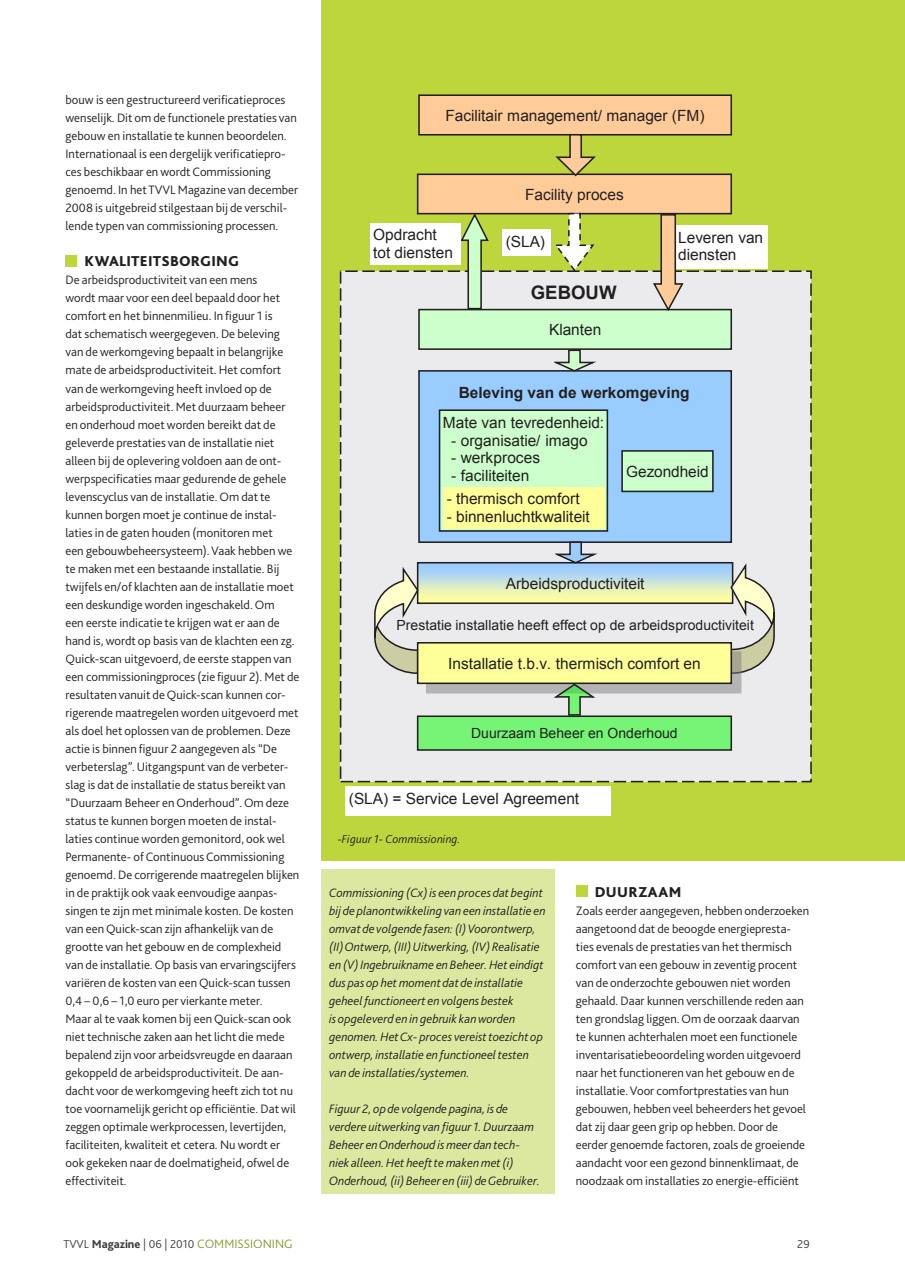
<style>
.page{position:relative;width:905px;height:1284px;background:#fff}
.page>*{position:absolute;margin:0;border:0;box-sizing:border-box;transform-origin:0 0}
.t1{font:700 18.6px "Arial";color:#231f20}
.t2{font:15.45px/17.9px "Arial";color:#231f20}
.t3{font:700 15.45px "Arial";color:#231f20}
.t4{font:800 15px "Bliss 2";letter-spacing:.02em;color:#231f20}
.t5{font:13.95px "Arial";letter-spacing:.005em;color:#231f20}
.t6{font:300 12.75px/18px "Bliss 2";color:#231f20}
.t7{font:italic 300 12.75px/18px "Bliss 2";color:#231f20}
.t8{font:300 12.75px "Bliss 2";color:#879735}
.t9{font:italic 300 12px "Bliss 2";letter-spacing:.01em;color:#231f20}
.t10{font:300 12px "Bliss 2";color:#3e3e3f}
.s1{font-size:12px;color:#3e3e3f}
.s2{font-weight:800;font-size:12px;color:#3e3e3f}
</style>
<div class="page">
<div style="left:321px;top:0;width:584px;height:860px;background:#bdd63c"></div>
<div style="left:66px;top:255px;width:11px;height:11px;background:#bdd63c"></div>
<div style="left:321px;top:869px;width:233px;height:324px;background:#dce89f"></div>
<div style="left:341px;top:271px;width:470px;height:510px;background:#ebebed"></div>
<div style="left:340px;top:270px;width:472px;height:512px;border:2px dashed #231f20"></div>
<div style="left:419px;top:371px;width:312px;height:171px;background:#9cf"></div>
<div style="left:418px;top:370px;width:314px;height:173px;border:2px solid #231f20"></div>
<div style="left:675px;top:225px;width:93px;height:44px;background:#fff"></div>
<div style="left:419px;top:95px;width:312px;height:40px;background:#fc9"></div>
<div style="left:418px;top:94px;width:314px;height:41px;border:2px solid #231f20"></div>
<div style="left:418px;top:174px;width:313px;height:40px;background:#fc9"></div>
<div style="left:417px;top:173px;width:315px;height:41px;border:2px solid #231f20"></div>
<div style="left:419px;top:309px;width:312px;height:40px;background:#cfc"></div>
<div style="left:418px;top:309px;width:314px;height:41px;border:2px solid #231f20"></div>
<svg style="left:420px;top:565px;width:309px;height:36px"></svg>
<div style="left:417px;top:562px;width:316px;height:42px;border:2px solid #231f20"></div>
<div style="left:418px;top:716px;width:313px;height:34px;background:#75f476"></div>
<div style="left:417px;top:715px;width:315px;height:35px;border:2px solid #231f20"></div>
<svg style="left:554px;top:349px;width:42px;height:23px"></svg>
<svg style="left:555px;top:541px;width:42px;height:22px"></svg>
<svg style="left:555px;top:134px;width:41px;height:42px"></svg>
<svg style="left:460px;top:213px;width:29px;height:96px"></svg>
<svg style="left:653px;top:214px;width:31px;height:97px"></svg>
<svg style="left:556px;top:213px;width:38px;height:58px"></svg>
<div style="left:370px;top:223px;width:90px;height:41px;background:#fff"></div>
<div style="left:502px;top:229px;width:49px;height:27px;background:#fff"></div>
<svg style="left:729px;top:562px;width:46px;height:112px"></svg>
<svg style="left:374px;top:564px;width:45px;height:110px"></svg>
<div style="left:418px;top:642px;width:313px;height:41px;background:#ff9"></div>
<div style="left:417px;top:642px;width:315px;height:42px;border:2px solid #231f20"></div>
<div style="left:622px;top:451px;width:91px;height:40px;background:#cfc"></div>
<div style="left:621px;top:450px;width:93px;height:42px;border:2px solid #231f20"></div>
<div style="left:440px;top:410px;width:167px;height:121px;background:#cfc"></div>
<div style="left:439px;top:409px;width:169px;height:122px;border:2px solid #231f20"></div>
<div style="left:443px;top:487px;width:162px;height:42px;background:#ff9"></div>
<svg style="left:551px;top:682px;width:44px;height:34px"></svg>
<div style="left:345px;top:786px;width:266px;height:29px;background:#fff"></div>
<div style="left:576px;top:885px;width:11px;height:11px;background:#bdd63c"></div>
<p class="t6" style="left:66px;top:92px;width:234px">bouw is een gestructureerd verificatieproces wenselijk. Dit om de functionele prestaties van gebouw en installatie te kunnen beoordelen.<br>Internationaal is een dergelijk verificatiepro&shy;ces beschikbaar en wordt Commissioning genoemd. In het TVVL Magazine van december 2008 is uitgebreid stilgestaan bij de verschil&shy;lende typen van commissioning processen.</p>
<p class="t4" style="left:84px;top:252px;width:156px">KWALITEITSBORGING</p>
<p class="t6" style="left:66px;top:272px;width:235px">De arbeidsproductiviteit van een mens<br>wordt maar voor een deel bepaald door het comfort en het binnenmilieu. In figuur 1 is<br>dat schematisch weergegeven. De beleving van de werkomgeving bepaalt in belangrijke mate de arbeidsproductiviteit. Het comfort van de werkomgeving heeft invloed op de arbeidsproductiviteit. Met duurzaam beheer en onderhoud moet worden bereikt dat de geleverde prestaties van de installatie niet alleen bij de oplevering voldoen aan de ont&shy;werpspecificaties maar gedurende de gehele levenscyclus van de installatie. Om dat te kunnen borgen moet je continue de instal&shy;laties in de gaten houden (monitoren met<br>een gebouwbeheersysteem). Vaak hebben we te maken met een bestaande installatie. Bij twijfels en/of klachten aan de installatie moet een deskundige worden ingeschakeld. Om<br>een eerste indicatie te krijgen wat er aan de hand is, wordt op basis van de klachten een zg.<br>Quick-scan uitgevoerd, de eerste stappen van een commissioningproces (zie figuur 2). Met de resultaten vanuit de Quick-scan kunnen cor&shy;rigerende maatregelen worden uitgevoerd met als doel het oplossen van de problemen. Deze actie is binnen figuur 2 aangegeven als “De verbeterslag”. Uitgangspunt van de verbeter&shy;slag is dat de installatie de status bereikt van “Duurzaam Beheer en Onderhoud”. Om deze status te kunnen borgen moeten de instal&shy;laties continue worden gemonitord, ook wel Permanente- of Continuous Commissioning genoemd. De corrigerende maatregelen blijken in de praktijk ook vaak eenvoudige aanpas&shy;singen te zijn met minimale kosten. De kosten van een Quick-scan zijn afhankelijk van de grootte van het gebouw en de complexheid van de installatie. Op basis van ervaringscijfers variëren de kosten van een Quick-scan tussen 0,4 – 0,6 – 1,0 euro per vierkante meter.<br>Maar al te vaak komen bij een Quick-scan ook niet technische zaken aan het licht die mede bepalend zijn voor arbeidsvreugde en daaraan gekoppeld de arbeidsproductiviteit. De aan&shy;dacht voor de werkomgeving heeft zich tot nu toe voornamelijk gericht op efficiëntie. Dat wil zeggen optimale werkprocessen, levertijden, faciliteiten, kwaliteit et cetera. Nu wordt er ook gekeken naar de doelmatigheid, ofwel de effectiviteit.</p>
<p class="t2" style="left:445px;top:108px;width:261px">Facilitair management/ manager (FM)</p>
<p class="t2" style="left:525px;top:187px;width:100px">Facility proces</p>
<p class="t2" style="left:373px;top:227px;width:81px">Opdracht tot diensten</p>
<p class="t2" style="left:506px;top:234px;width:41px">(SLA)</p>
<h1 class="t1" style="left:531px;top:285px;width:87px">GEBOUW</h1>
<p class="t2" style="left:549px;top:322px;width:54px">Klanten</p>
<p class="t2" style="left:678px;top:229px;width:86px">Leveren van diensten</p>
<p class="t3" style="left:459px;top:387px;width:232px">Beleving van de werkomgeving</p>
<p class="t2" style="left:443px;top:414px;width:163px">Mate van tevredenheid:</p>
<p class="t2" style="left:451px;top:432px;width:138px">- organisatie/ imago</p>
<p class="t2" style="left:451px;top:450px;width:90px">- werkproces</p>
<p class="t2" style="left:451px;top:468px;width:80px">- faciliteiten</p>
<p class="t2" style="left:451px;top:486px;width:135px">- thermisch comfort</p>
<p class="t2" style="left:451px;top:504px;width:145px">- binnenluchtkwaliteit</p>
<p class="t2" style="left:626px;top:464px;width:84px">Gezondheid</p>
<p class="t2" style="left:447px;top:491px;width:134px">- thermisch comfort</p>
<p class="t2" style="left:447px;top:509px;width:145px">- binnenluchtkwaliteit</p>
<p class="t2" style="left:506px;top:575px;width:140px">Arbeidsproductiviteit</p>
<p class="t5" style="left:397px;top:620px;width:359px">Prestatie installatie heeft effect op de arbeidsproductiviteit</p>
<p class="t2" style="left:448px;top:656px;width:254px">Installatie t.b.v. thermisch comfort en</p>
<p class="t5" style="left:471px;top:728px;width:208px">Duurzaam Beheer en Onderhoud</p>
<p class="t2" style="left:349px;top:790px;width:232px">(SLA) = Service Level Agreement</p>
<p class="t9" style="left:338px;top:833px;width:124px">-Figuur 1- Commissioning.</p>
<p class="t7" style="left:329px;top:884px;width:218px">Commissioning (Cx) is een proces dat begint bij de planontwikkeling van een installatie en omvat de volgende fasen: (I) Voorontwerp, (II) Ontwerp, (III) Uitwerking, (IV) Realisatie en (V) Ingebruikname en Beheer. Het eindigt dus pas op het moment dat de installatie geheel functioneert en volgens bestek<br>is opgeleverd en in gebruik kan worden genomen. Het Cx- proces vereist toezicht op ontwerp, installatie en functioneel testen van de installaties/systemen.</p>
<p class="t7" style="left:329px;top:1100px;width:212px">Figuur 2, op de volgende pagina, is de verdere uitwerking van figuur 1. Duurzaam Beheer en Onderhoud is meer dan tech&shy;niek alleen. Het heeft te maken met (i)<br>Onderhoud, (ii) Beheer en (iii) de Gebruiker.</p>
<p class="t4" style="left:595px;top:882px;width:88px">DUURZAAM</p>
<p class="t6" style="left:576px;top:902px;width:235px">Zoals eerder aangegeven, hebben onderzoeken aangetoond dat de beoogde energiepresta&shy;ties evenals de prestaties van het thermisch comfort van een gebouw in zeventig procent van de onderzochte gebouwen niet worden gehaald. Daar kunnen verschillende reden aan ten grondslag liggen. Om de oorzaak daarvan te kunnen achterhalen moet een functionele inventarisatiebeoordeling worden uitgevoerd naar het functioneren van het gebouw en de installatie. Voor comfortprestaties van hun gebouwen, hebben veel beheerders het gevoel dat zij daar geen grip op hebben. Door de eerder genoemde factoren, zoals de groeiende aandacht voor een gezond binnenklimaat, de noodzaak om installaties zo energie-efficiënt</p>
<p class="t8" style="left:63px;top:1237px;width:231px"><span class="s1">TVVL</span> <span class="s2">Magazine</span> <span class="s1">| 06 | 2010</span> COMMISSIONING</p>
<p class="t10" style="left:797px;top:1238px;width:14px">29</p>
</div>
